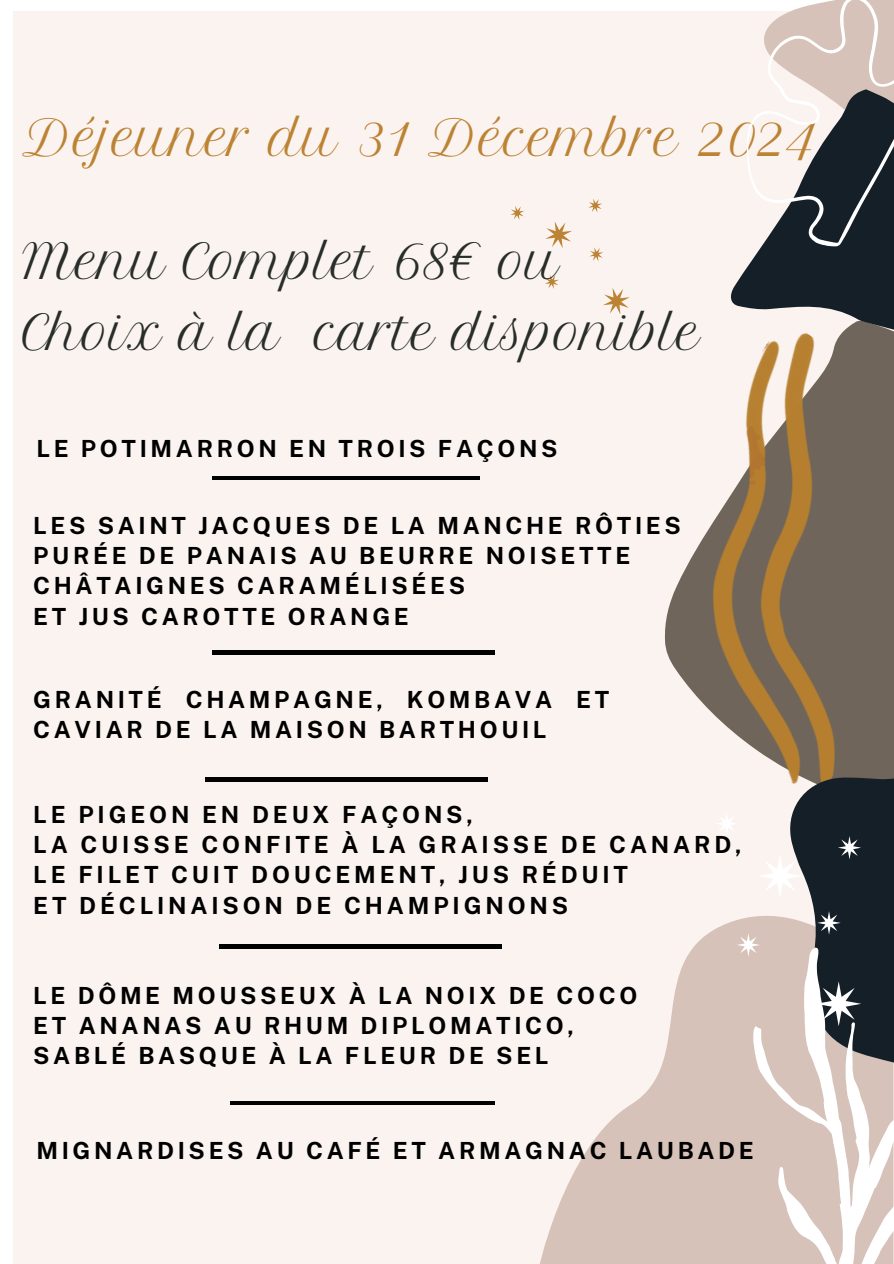
<style>
.page{position:relative;width:894px;height:1264px;background:#fff}
.page>*{position:absolute;margin:0;border:0;box-sizing:border-box;transform-origin:0 0}
.t1{font:47.85px "Petit Formal Script";color:#bd8334}
.t2{font:46.5px/70.8px "Petit Formal Script";color:#282d2a}
.t3{font:700 23.55px/30.3px "Public Sans";letter-spacing:.155em;color:#000}
</style>
<div class="page">
<div style="left:13px;top:12px;width:880px;height:1251px;background:#faf3ef"></div>
<svg style="left:540px;top:923px;width:196px;height:340px;fill:#d6c2b8"></svg>
<img style="left:664px;top:410px;width:229px;height:318px">
<svg style="left:731px;top:264px;width:162px;height:146px"></svg>
<svg style="left:728px;top:684px;width:165px;height:474px"></svg>
<svg style="left:757px;top:853px;width:45px;height:45px"></svg>
<svg style="left:837px;top:836px;width:23px;height:23px"></svg>
<svg style="left:717px;top:812px;width:21px;height:23px"></svg>
<svg style="left:545px;top:221px;width:27px;height:27px"></svg>
<svg style="left:603px;top:288px;width:27px;height:26px"></svg>
<svg style="left:545px;top:275px;width:14px;height:14px"></svg>
<svg style="left:589px;top:247px;width:14px;height:14px"></svg>
<svg style="left:588px;top:199px;width:14px;height:14px"></svg>
<svg style="left:510px;top:206px;width:14px;height:14px"></svg>
<hr style="left:212px;top:476px;width:268px;height:4px;background:#000">
<hr style="left:205px;top:777px;width:282px;height:4px;background:#000">
<hr style="left:219px;top:944px;width:282px;height:4px;background:#000">
<svg style="left:729px;top:0;width:164px;height:264px"></svg>
<svg style="left:736px;top:911px;width:157px;height:352px"></svg>
<hr style="left:212px;top:650px;width:282px;height:4px;background:#000">
<hr style="left:230px;top:1101px;width:264px;height:3px;background:#000">
<p class="t1" style="left:23px;top:108px;width:792px">Déjeuner du 31 Décembre 2024</p>
<p class="t2" style="left:22px;top:226px;width:679px">Menu Complet 68€ ou<br>Choix à la carte disponible</p>
<p class="t3" style="left:36px;top:433px;width:522px">LE POTIMARRON EN TROIS FAÇONS</p>
<p class="t3" style="left:33px;top:510px;width:649px">LES SAINT JACQUES DE LA MANCHE RÔTIES</p>
<p class="t3" style="left:33px;top:540px;width:598px">PURÉE DE PANAIS AU BEURRE NOISETTE</p>
<p class="t3" style="left:33px;top:570px;width:433px">CHÂTAIGNES CARAMÉLISÉES</p>
<p class="t3" style="left:33px;top:601px;width:377px">ET JUS CAROTTE ORANGE</p>
<h1 class="t3" style="left:33px;top:684px;width:577px">GRANITÉ CHAMPAGNE, KOMBAVA ET<br>CAVIAR DE LA MAISON BARTHOUIL</h1>
<p class="t3" style="left:33px;top:798px;width:710px">LE PIGEON EN DEUX FAÇONS,<br>LA CUISSE CONFITE À LA GRAISSE DE CANARD,<br>LE FILET CUIT DOUCEMENT, JUS RÉDUIT<br>ET DÉCLINAISON DE CHAMPIGNONS</p>
<h1 class="t3" style="left:33px;top:979px;width:605px">LE DÔME MOUSSEUX À LA NOIX DE COCO</h1>
<p class="t3" style="left:33px;top:1010px;width:542px">ET ANANAS AU RHUM DIPLOMATICO,</p>
<p class="t3" style="left:33px;top:1040px;width:516px">SABLÉ BASQUE À LA FLEUR DE SEL</p>
<p class="t3" style="left:36px;top:1135px;width:718px">MIGNARDISES AU CAFÉ ET ARMAGNAC LAUBADE</p>
</div>
